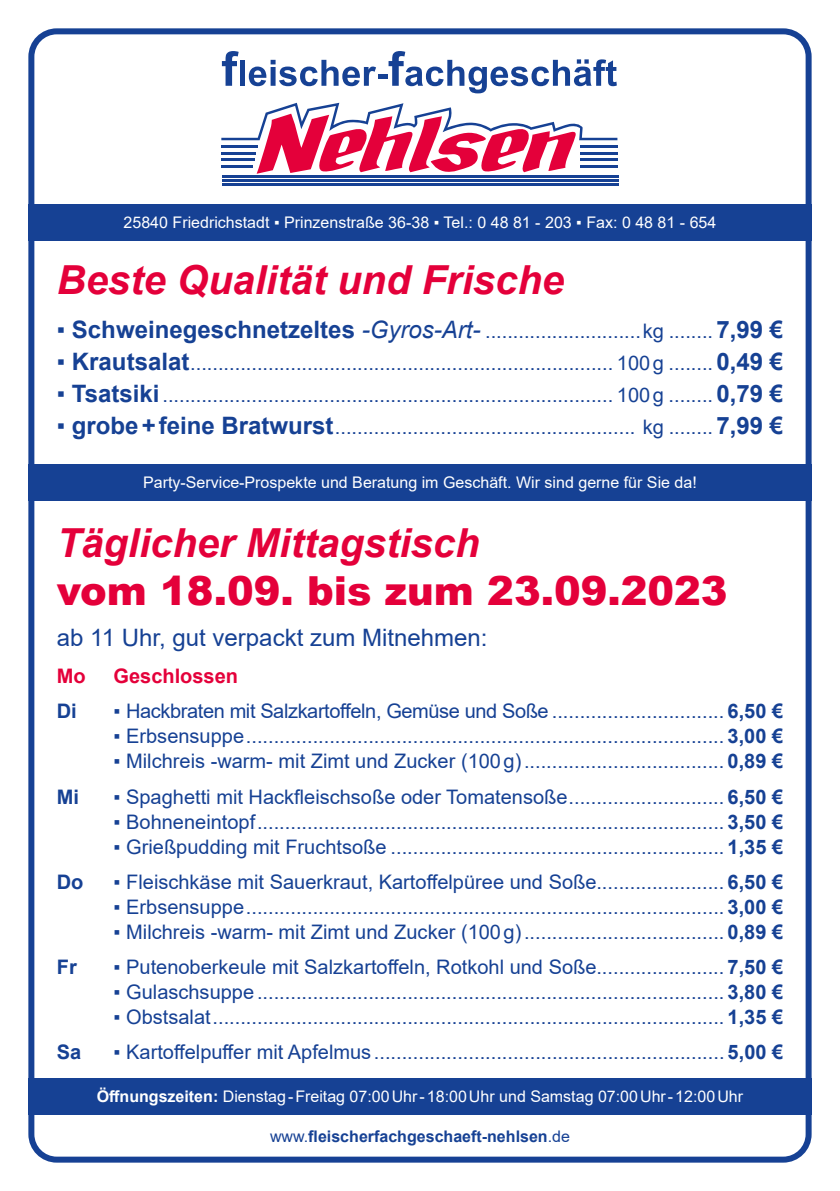
<style>
.page{position:relative;width:840px;height:1191px;background:#fff}
.page>*{position:absolute;margin:0;border:0;box-sizing:border-box;transform-origin:0 0}
.t1{font:italic 700 40px "Arial";color:#e4003a}
.t2{font:900 40px "Arial";color:#e4003a}
.t3{font:24px "Arial";color:#164194}
.t4{font:20px "Arial";color:#164194}
.t5{font:20px "Arial";letter-spacing:-.02em;color:#164194}
.t6{font:700 20px "Arial";color:#e4003a}
.t7{font:700 20px "Arial";color:#164194}
.t8{font:16px "Arial";color:#fff}
.t9{font:700 16px "Arial";color:#164194}
.s1{font-size:24px}
.s2{font-weight:700;font-size:24px}
.s3{font-style:italic;font-size:24px}
.s4{font-weight:700}
.s5{font-weight:400}
</style>
<div class="page">
<div style="left:28px;top:204px;width:783px;height:37px;background:#164194"></div>
<div style="left:28px;top:463px;width:783px;height:37px;background:#164194"></div>
<div style="left:28px;top:28px;width:783px;height:1134px;border:6px solid #164194;border-radius:25px"></div>
<svg style="left:221px;top:103px;width:396px;height:71px"></svg>
<hr style="left:221px;top:145px;width:36px;height:2px;background:#164194">
<hr style="left:221px;top:152px;width:35px;height:2px;background:#164194">
<hr style="left:221px;top:159px;width:33px;height:2px;background:#164194">
<hr style="left:221px;top:165px;width:32px;height:3px;background:#164194">
<hr style="left:580px;top:145px;width:37px;height:2px;background:#164194">
<hr style="left:580px;top:152px;width:37px;height:2px;background:#164194">
<hr style="left:580px;top:159px;width:37px;height:2px;background:#164194">
<hr style="left:580px;top:165px;width:37px;height:3px;background:#164194">
<hr style="left:222px;top:175px;width:396px;height:3px;background:#164194">
<hr style="left:222px;top:179px;width:396px;height:3px;background:#164194">
<hr style="left:222px;top:183px;width:396px;height:3px;background:#164194">
<svg style="left:222px;top:51px;width:16px;height:35px"></svg>
<div style="left:240px;top:60px;width:5px;height:26px;background:#164194"></div>
<svg style="left:249px;top:60px;width:127px;height:26px"></svg>
<div style="left:377px;top:74px;width:10px;height:5px;background:#164194"></div>
<svg style="left:388px;top:51px;width:228px;height:42px"></svg>
<div style="left:28px;top:1077px;width:783px;height:37px;background:#164194"></div>
<p class="t8" style="left:123px;top:212px;width:594px">25840 Friedrichstadt ▪ Prinzenstraße 36-38 ▪ Tel.: 0 48 81 - 203 ▪ Fax: 0 48 81 - 654</p>
<h1 class="t1" style="left:57px;top:253px;width:508px">Beste Qualität und Frische</h1>
<p class="t4" style="left:57px;top:317px;width:727px"><span class="s1">▪</span> <span class="s2">Schweinegeschnetzeltes</span> <span class="s3">-Gyros-Art-</span> ............................kg ........ <span class="s2">7,99 €</span></p>
<p class="t4" style="left:57px;top:349px;width:727px"><span class="s1">▪</span> <span class="s2">Krautsalat</span>............................................................................ 100g ........ <span class="s2">0,49 €</span></p>
<p class="t4" style="left:57px;top:381px;width:727px"><span class="s1">▪</span> <span class="s2">Tsatsiki</span>................................................................................. 100g ........ <span class="s2">0,79 €</span></p>
<p class="t4" style="left:57px;top:413px;width:727px"><span class="s1">▪</span> <span class="s2">grobe+feine Bratwurst</span>...................................................... kg ........ <span class="s2">7,99 €</span></p>
<p class="t8" style="left:143px;top:471px;width:555px">Party-Service-Prospekte und Beratung im Geschäft. Wir sind gerne für Sie da!</p>
<h1 class="t1" style="left:57px;top:516px;width:424px">Täglicher Mittagstisch</h1>
<h1 class="t2" style="left:57px;top:562px;width:672px">vom 18.09. bis zum 23.09.2023</h1>
<p class="t3" style="left:57px;top:621px;width:432px">ab 11 Uhr, gut verpackt zum Mitnehmen:</p>
<p class="t6" style="left:57px;top:661px;width:30px">Mo</p>
<p class="t6" style="left:113px;top:661px;width:126px">Geschlossen</p>
<p class="t7" style="left:57px;top:696px;width:22px">Di</p>
<p class="t5" style="left:113px;top:697px;width:670px">▪ Hackbraten mit Salzkartoffeln, Gemüse und Soße ............................... <span class="s4">6,50 €</span></p>
<p class="t4" style="left:113px;top:722px;width:670px">▪ Erbsensuppe...................................................................................... <span class="s4">3,00 €</span></p>
<p class="t4" style="left:113px;top:747px;width:670px">▪ Milchreis -warm- mit Zimt und Zucker (100g).................................... <span class="s4">0,89 €</span></p>
<p class="t7" style="left:57px;top:783px;width:24px">Mi</p>
<p class="t4" style="left:113px;top:783px;width:670px">▪ Spaghetti mit Hackfleischsoße oder Tomatensoße............................ <span class="s4">6,50 €</span></p>
<p class="t4" style="left:113px;top:808px;width:670px">▪ Bohneneintopf.................................................................................... <span class="s4">3,50 €</span></p>
<p class="t4" style="left:113px;top:833px;width:670px">▪ Grießpudding mit Fruchtsoße ............................................................ <span class="s4">1,35 €</span></p>
<p class="t7" style="left:57px;top:868px;width:28px">Do</p>
<p class="t4" style="left:113px;top:868px;width:670px">▪ Fleischkäse mit Sauerkraut, Kartoffelpüree und Soße....................... <span class="s4">6,50 €</span></p>
<p class="t4" style="left:113px;top:893px;width:670px">▪ Erbsensuppe...................................................................................... <span class="s4">3,00 €</span></p>
<p class="t4" style="left:113px;top:918px;width:670px">▪ Milchreis -warm- mit Zimt und Zucker (100g).................................... <span class="s4">0,89 €</span></p>
<p class="t7" style="left:57px;top:952px;width:21px">Fr</p>
<p class="t4" style="left:113px;top:953px;width:670px">▪ Putenoberkeule mit Salzkartoffeln, Rotkohl und Soße....................... <span class="s4">7,50 €</span></p>
<p class="t4" style="left:113px;top:978px;width:670px">▪ Gulaschsuppe .................................................................................... <span class="s4">3,80 €</span></p>
<p class="t4" style="left:113px;top:1003px;width:670px">▪ Obstsalat............................................................................................ <span class="s4">1,35 €</span></p>
<p class="t7" style="left:57px;top:1037px;width:26px">Sa</p>
<p class="t4" style="left:113px;top:1038px;width:670px">▪ Kartoffelpuffer mit Apfelmus ............................................................... <span class="s4">5,00 €</span></p>
<p class="t8" style="left:97px;top:1085px;width:647px"><span class="s4">Öffnungszeiten:</span> Dienstag-Freitag 07:00Uhr-18:00Uhr und Samstag 07:00Uhr-12:00Uhr</p>
<p class="t9" style="left:270px;top:1124px;width:301px"><span class="s5">www.</span>fleischerfachgeschaeft-nehlsen<span class="s5">.de</span></p>
</div>
